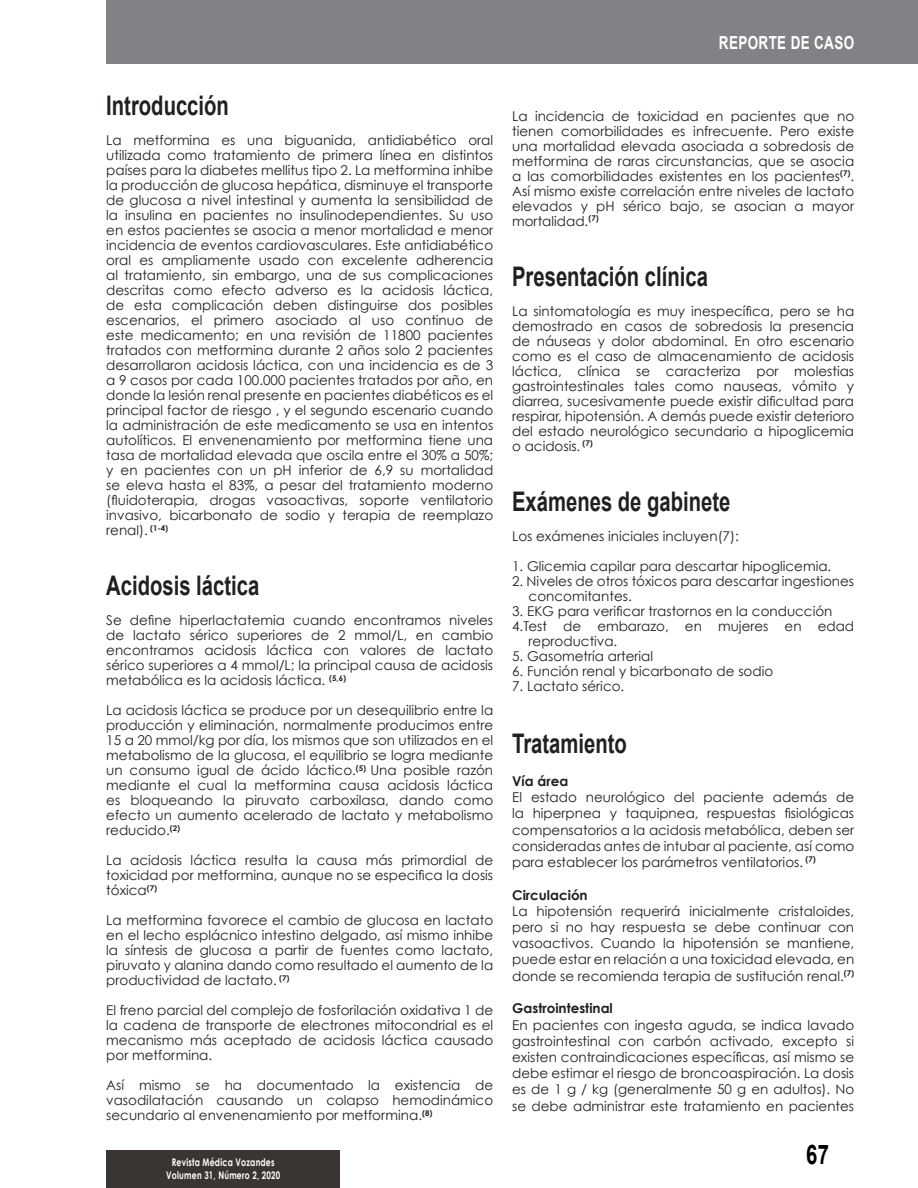
<style>
.page{position:relative;width:918px;height:1188px;background:#fff}
.page>*{position:absolute;margin:0;border:0;box-sizing:border-box;transform-origin:0 0}
.TEXTO_CUERPO2{font:700 27px "Arial";color:#231f20;scale:.75 1}
.INTRATÍTULOS_ARTÍCUL{font:700 27px "Arial";color:#231f20;scale:.75 1}
.t1{font:700 27px "Arial";color:#000;scale:.75 1}
.título_sección_blanc{font:700 18px "Arial";letter-spacing:.025em;color:#fff;scale:.75 1}
.TEXTO_CUERPO2-2{font:13.5px/15px "Century Gothic";color:#231f20;text-align:justify}
.INTRATÍTULO_ABSTRACT{font:700 13.5px "Century Gothic";color:#231f20}
.t2{font:700 10.5px "Century Gothic";letter-spacing:.025em;color:#fff;scale:.75 1}
</style>
<div class="page">
<div style="left:106px;top:0;width:812px;height:64px;background:#808285"></div>
<div style="left:106px;top:1151px;width:234px;height:37px;background:#3b3532"></div>
<p class="TEXTO_CUERPO2" style="left:106px;top:88px;width:165px">Introducción</p>
<p class="TEXTO_CUERPO2-2" style="left:106px;top:133px;width:388px">La metformina es una biguanida, antidiabético oral utilizada como tratamiento de primera línea en distintos países para la diabetes mellitus tipo 2. La metformina inhibe la producción de glucosa hepática, disminuye el transporte de glucosa a nivel intestinal y aumenta la sensibilidad de la insulina en pacientes no insulinodependientes. Su uso en estos pacientes se asocia a menor mortalidad e menor incidencia de eventos cardiovasculares. Este antidiabético oral es ampliamente usado con excelente adherencia al tratamiento, sin embargo, una de sus complicaciones descritas como efecto adverso es la acidosis láctica, de esta complicación deben distinguirse dos posibles escenarios, el primero asociado al uso continuo de este medicamento; en una revisión de 11800 pacientes tratados con metformina durante 2 años solo 2 pacientes desarrollaron acidosis láctica, con una incidencia es de 3 a 9 casos por cada 100.000 pacientes tratados por año, en donde la lesión renal presente en pacientes diabéticos es el principal factor de riesgo , y el segundo escenario cuando la administración de este medicamento se usa en intentos autolíticos. El envenenamiento por metformina tiene una tasa de mortalidad elevada que oscila entre el 30% a 50%; y en pacientes con un pH inferior de 6,9 su mortalidad se eleva hasta el 83%, a pesar del tratamiento moderno (fluidoterapia, drogas vasoactivas, soporte ventilatorio invasivo, bicarbonato de sodio y terapia de reemplazo renal). <sup>(1-4)</sup></p>
<p class="TEXTO_CUERPO2" style="left:106px;top:568px;width:206px">Acidosis láctica</p>
<p class="TEXTO_CUERPO2-2" style="left:106px;top:613px;width:388px">Se define hiperlactatemia cuando encontramos niveles de lactato sérico superiores de 2 mmol/L, en cambio encontramos acidosis láctica con valores de lactato sérico superiores a 4 mmol/L; la principal causa de acidosis metabólica es la acidosis láctica. <sup>(5,6)</sup></p>
<p class="TEXTO_CUERPO2-2" style="left:106px;top:703px;width:388px">La acidosis láctica se produce por un desequilibrio entre la producción y eliminación, normalmente producimos entre 15 a 20 mmol/kg por día, los mismos que son utilizados en el metabolismo de la glucosa, el equilibrio se logra mediante un consumo igual de ácido láctico.<sup>(5)</sup> Una posible razón mediante el cual la metformina causa acidosis láctica es bloqueando la piruvato carboxilasa, dando como efecto un aumento acelerado de lactato y metabolismo reducido.<sup>(2)</sup></p>
<p class="TEXTO_CUERPO2-2" style="left:106px;top:853px;width:388px">La acidosis láctica resulta la causa más primordial de toxicidad por metformina, aunque no se especifica la dosis tóxica<sup>(7)</sup></p>
<p class="TEXTO_CUERPO2-2" style="left:106px;top:913px;width:388px">La metformina favorece el cambio de glucosa en lactato en el lecho esplácnico intestino delgado, así mismo inhibe la síntesis de glucosa a partir de fuentes como lactato, piruvato y alanina dando como resultado el aumento de la productividad de lactato. <sup>(7)</sup></p>
<p class="TEXTO_CUERPO2-2" style="left:106px;top:1003px;width:388px">El freno parcial del complejo de fosforilación oxidativa 1 de la cadena de transporte de electrones mitocondrial es el mecanismo más aceptado de acidosis láctica causado por metformina.</p>
<p class="TEXTO_CUERPO2-2" style="left:106px;top:1078px;width:388px">Así mismo se ha documentado la existencia de vasodilatación causando un colapso hemodinámico secundario al envenenamiento por metformina.<sup>(8)</sup></p>
<p class="t2" style="left:172px;top:1156px;width:139px">Revista Médica Vozandes</p>
<p class="t2" style="left:166px;top:1168px;width:153px">Volumen 31, Número 2, 2020</p>
<p class="título_sección_blanc" style="left:719px;top:31px;width:182px">REPORTE DE CASO</p>
<p class="TEXTO_CUERPO2-2" style="left:512px;top:108px;width:344px">La incidencia de toxicidad en pacientes que no tienen comorbilidades es infrecuente. Pero existe una mortalidad elevada asociada a sobredosis de metformina de raras circunstancias, que se asocia a las comorbilidades existentes en los pacientes<sup>(7)</sup>.<br>Así mismo existe correlación entre niveles de lactato elevados y pH sérico bajo, se asocian a mayor mortalidad.<sup>(7)</sup></p>
<p class="TEXTO_CUERPO2" style="left:512px;top:259px;width:263px">Presentación clínica</p>
<p class="TEXTO_CUERPO2-2" style="left:512px;top:303px;width:344px">La sintomatología es muy inespecífica, pero se ha demostrado en casos de sobredosis la presencia de náuseas y dolor abdominal. En otro escenario como es el caso de almacenamiento de acidosis láctica, clínica se caracteriza por molestias gastrointestinales tales como nauseas, vómito y diarrea, sucesivamente puede existir dificultad para respirar, hipotensión. A demás puede existir deterioro del estado neurológico secundario a hipoglicemia o acidosis. <sup>(7)</sup></p>
<p class="TEXTO_CUERPO2" style="left:512px;top:484px;width:293px">Exámenes de gabinete</p>
<p class="TEXTO_CUERPO2-2" style="left:512px;top:528px;width:228px">Los exámenes iniciales incluyen(7):</p>
<p class="TEXTO_CUERPO2-2" style="left:512px;top:558px;width:321px">1. Glicemia capilar para descartar hipoglicemia.</p>
<p class="TEXTO_CUERPO2-2" style="left:529px;top:573px;width:327px;text-indent:-16px">2. Niveles de otros tóxicos para descartar ingestiones concomitantes.</p>
<p class="TEXTO_CUERPO2-2" style="left:512px;top:603px;width:322px">3. EKG para verificar trastornos en la conducción</p>
<p class="TEXTO_CUERPO2-2" style="left:529px;top:618px;width:327px;text-indent:-16px">4.Test de embarazo, en mujeres en edad reproductiva.</p>
<p class="TEXTO_CUERPO2-2" style="left:512px;top:648px;width:143px">5. Gasometría arterial</p>
<p class="TEXTO_CUERPO2-2" style="left:512px;top:663px;width:263px">6. Función renal y bicarbonato de sodio</p>
<p class="TEXTO_CUERPO2-2" style="left:512px;top:678px;width:114px">7. Lactato sérico.</p>
<p class="INTRATÍTULOS_ARTÍCUL" style="left:512px;top:726px;width:155px">Tratamiento</p>
<p class="INTRATÍTULO_ABSTRACT" style="left:512px;top:773px;width:58px">Vía área</p>
<p class="TEXTO_CUERPO2-2" style="left:512px;top:789px;width:344px;line-height:16.2px">El estado neurológico del paciente además de la hiperpnea y taquipnea, respuestas fisiológicas compensatorios a la acidosis metabólica, deben ser consideradas antes de intubar al paciente, así como para establecer los parámetros ventilatorios. <sup>(7)</sup></p>
<p class="INTRATÍTULO_ABSTRACT" style="left:512px;top:886px;width:77px">Circulación</p>
<p class="TEXTO_CUERPO2-2" style="left:512px;top:903px;width:344px;line-height:16.2px">La hipotensión requerirá inicialmente cristaloides, pero si no hay respuesta se debe continuar con vasoactivos. Cuando la hipotensión se mantiene, puede estar en relación a una toxicidad elevada, en donde se recomienda terapia de sustitución renal.<sup>(7)</sup></p>
<p class="INTRATÍTULO_ABSTRACT" style="left:512px;top:1000px;width:102px">Gastrointestinal</p>
<p class="TEXTO_CUERPO2-2" style="left:512px;top:1016px;width:344px;line-height:16.2px">En pacientes con ingesta aguda, se indica lavado gastrointestinal con carbón activado, excepto si existen contraindicaciones específicas, así mismo se debe estimar el riesgo de broncoaspiración. La dosis es de 1 g / kg (generalmente 50 g en adultos). No se debe administrar este tratamiento en pacientes</p>
<p class="t1" style="left:806px;top:1137px;width:32px">67</p>
</div>
